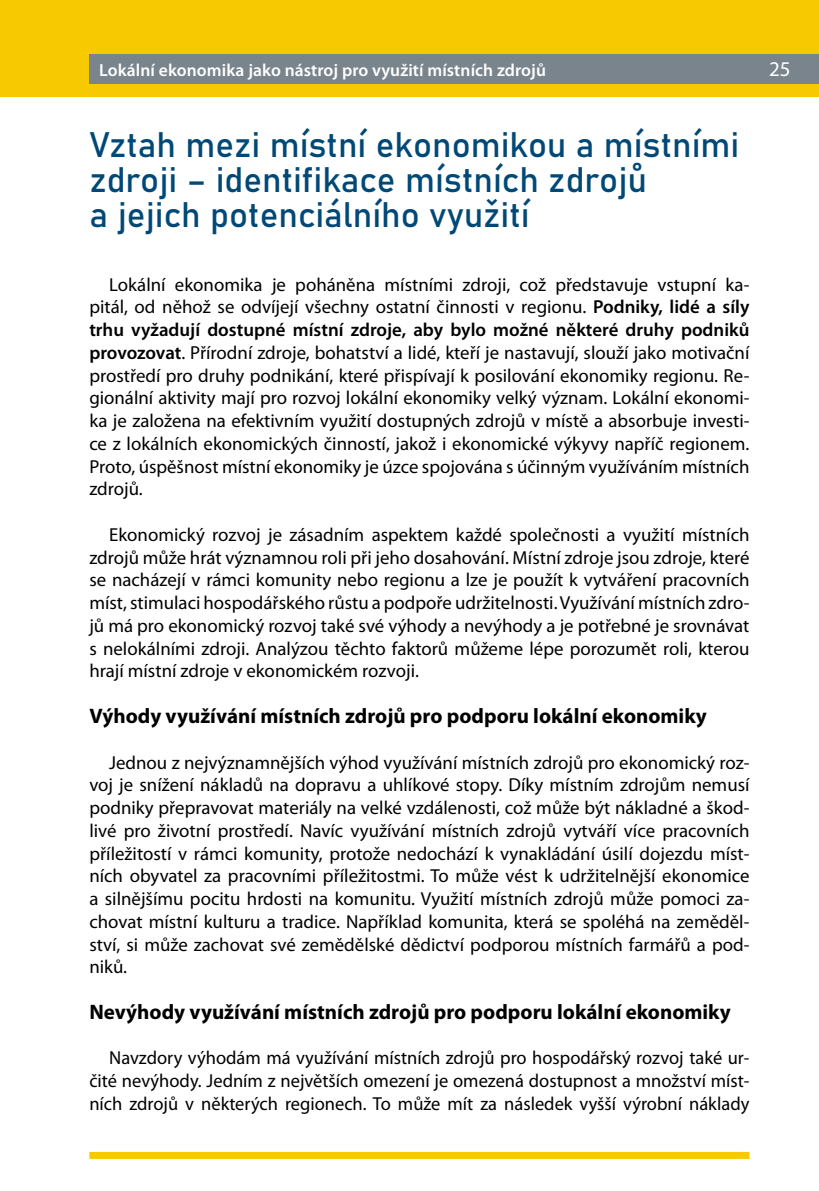
<style>
.page{position:relative;width:819px;height:1191px;background:#fff}
.page>*{position:absolute;margin:0;border:0;box-sizing:border-box;transform-origin:0 0}
.t1{font:35px/35px "Bahnschrift";color:#004876}
.t2{font:700 21px "Myriad Pro";color:#000}
.t3{font:21px "Myriad Pro";color:#fff}
.t4{font:18.9px/22.8px "Myriad Pro";color:#000;text-align:justify}
.t5{font:600 17.5px "Myriad Pro";letter-spacing:.005em;color:#fff}
.s1{font-weight:600}
</style>
<div class="page">
<div style="left:0;top:0;width:819px;height:96px;background:#f6c900"></div>
<div style="left:89px;top:54px;width:730px;height:30px;background:#79848c"></div>
<div style="left:89px;top:1152px;width:660px;height:7px;background:#f6c900"></div>
<p class="t5" style="left:99px;top:59px;width:448px">Lokální ekonomika jako nástroj pro využití místních zdrojů</p>
<p class="t3" style="left:769px;top:56px;width:23px">25</p>
<h1 class="t1" style="left:89px;top:125px;width:651px">Vztah mezi místní ekonomikou a místními zdroji – identifikace místních zdrojů<br>a jejich potenciálního využití</h1>
<p class="t4" style="left:89px;top:272px;width:661px;text-indent:20px">Lokální ekonomika je poháněna místními zdroji, což představuje vstupní ka&shy;pitál, od něhož se odvíjejí všechny ostatní činnosti v regionu. <span class="s1">Podniky, lidé a síly trhu vyžadují dostupné místní zdroje, aby bylo možné některé druhy podniků provozovat</span>. Přírodní zdroje, bohatství a lidé, kteří je nastavují, slouží jako motivační prostředí pro druhy podnikání, které přispívají k posilování ekonomiky regionu. Re&shy;gionální aktivity mají pro rozvoj lokální ekonomiky velký význam. Lokální ekonomi&shy;ka je založena na efektivním využití dostupných zdrojů v místě a absorbuje investi&shy;ce z lokálních ekonomických činností, jakož i ekonomické výkyvy napříč regionem.<br>Proto, úspěšnost místní ekonomiky je úzce spojována s účinným využíváním místních zdrojů.</p>
<p class="t4" style="left:89px;top:523px;width:661px;text-indent:20px">Ekonomický rozvoj je zásadním aspektem každé společnosti a využití místních zdrojů může hrát významnou roli při jeho dosahování. Místní zdroje jsou zdroje, které se nacházejí v rámci komunity nebo regionu a lze je použít k vytváření pracovních míst, stimulaci hospodářského růstu a podpoře udržitelnosti. Využívání místních zdro&shy;jů má pro ekonomický rozvoj také své výhody a nevýhody a je potřebné je srovnávat s nelokálními zdroji. Analýzou těchto faktorů můžeme lépe porozumět roli, kterou hrají místní zdroje v ekonomickém rozvoji.</p>
<p class="t2" style="left:89px;top:702px;width:619px">Výhody využívání místních zdrojů pro podporu lokální ekonomiky</p>
<p class="t4" style="left:89px;top:750px;width:661px;text-indent:20px">Jednou z nejvýznamnějších výhod využívání místních zdrojů pro ekonomický roz&shy;voj je snížení nákladů na dopravu a uhlíkové stopy. Díky místním zdrojům nemusí podniky přepravovat materiály na velké vzdálenosti, což může být nákladné a škod&shy;livé pro životní prostředí. Navíc využívání místních zdrojů vytváří více pracovních příležitostí v rámci komunity, protože nedochází k vynakládání úsilí dojezdu míst&shy;ních obyvatel za pracovními příležitostmi. To může vést k udržitelnější ekonomice a silnějšímu pocitu hrdosti na komunitu. Využití místních zdrojů může pomoci za&shy;chovat místní kulturu a tradice. Například komunita, která se spoléhá na zeměděl&shy;ství, si může zachovat své zemědělské dědictví podporou místních farmářů a pod&shy;niků.</p>
<p class="t2" style="left:89px;top:998px;width:642px">Nevýhody využívání místních zdrojů pro podporu lokální ekonomiky</p>
<p class="t4" style="left:89px;top:1046px;width:661px;text-indent:20px">Navzdory výhodám má využívání místních zdrojů pro hospodářský rozvoj také ur&shy;čité nevýhody. Jedním z největších omezení je omezená dostupnost a množství míst&shy;ních zdrojů v některých regionech. To může mít za následek vyšší výrobní náklady</p>
</div>
